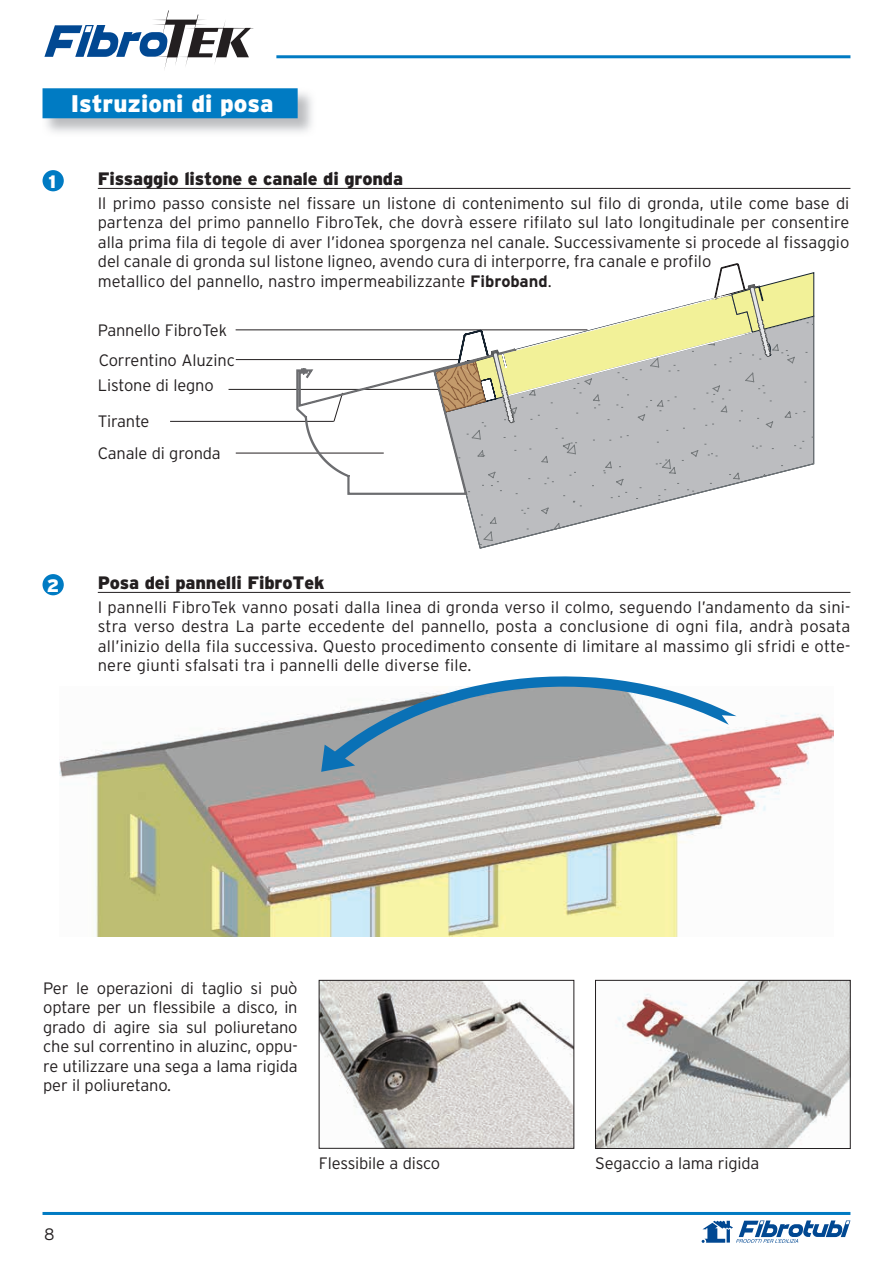
<style>
.page{position:relative;width:893px;height:1263px;background:#fff}
.page>*{position:absolute;margin:0;border:0;box-sizing:border-box;transform-origin:0 0}
.t1{font:900 24px "Interstate";color:#fff}
.t2{font:900 18px "Interstate";letter-spacing:-.01em;color:#231f20}
.t3{font:900 18px "Interstate";color:#fff}
.t4{font:300 16.5px/19.5px "Interstate";color:#231f20;text-align:justify}
.t5{font:16.35px "Myriad Pro";color:#231f20}
.s1{font-weight:700}
</style>
<div class="page">
<hr style="left:43px;top:1212px;width:807px;height:3px;background:#007bc3">
<svg style="left:702px;top:1220px;width:148px;height:23px"></svg>
<svg style="left:44px;top:10px;width:210px;height:59px"></svg>
<hr style="left:276px;top:55px;width:574px;height:3px;background:#007bc3">
<img style="left:60px;top:713px;width:773px;height:223px">
<svg style="left:321px;top:676px;width:415px;height:96px"></svg>
<img style="left:321px;top:982px;width:251px;height:164px">
<div style="left:319px;top:980px;width:255px;height:168px;border:1px solid #231f20"></div>
<img style="left:597px;top:982px;width:251px;height:165px">
<div style="left:595px;top:980px;width:255px;height:169px;border:1px solid #231f20"></div>
<hr style="left:236px;top:330px;width:351px;height:1px;background:#231f20">
<hr style="left:236px;top:453px;width:148px;height:1px;background:#231f20">
<hr style="left:170px;top:421px;width:164px;height:1px;background:#231f20">
<hr style="left:229px;top:389px;width:217px;height:1px;background:#231f20">
<hr style="left:236px;top:359px;width:223px;height:1px;background:#231f20">
<svg style="left:465px;top:495px;width:227px;height:53px"></svg>
<svg style="left:296px;top:263px;width:518px;height:232px"></svg>
<div style="left:43px;top:88px;width:255px;height:30px;background:#007bc3"></div>
<div style="left:43px;top:170px;width:21px;height:21px;background:#007bc3;border-radius:50%"></div>
<div style="left:43px;top:574px;width:21px;height:21px;background:#007bc3;border-radius:50%"></div>
<hr style="left:98px;top:188px;width:752px;height:1px;background:#231f20">
<hr style="left:98px;top:592px;width:752px;height:1px;background:#231f20">
<h1 class="t1" style="left:71px;top:89px;width:204px">Istruzioni di posa</h1>
<p class="t3" style="left:48px;top:171px;width:9px">1</p>
<p class="t5" style="left:231px;top:167px;width:113px">chiusura laterale</p>
<p class="t2" style="left:98px;top:168px;width:307px">Fissaggio listone e canale di gronda</p>
<p class="t4" style="left:98px;top:193px;width:753px;text-align:left">Il primo passo consiste nel fissare un listone di contenimento sul filo di gronda, utile come base di partenza del primo pannello FibroTek, che dovrà essere rifilato sul lato longitudinale per consentire alla prima fila di tegole di aver l’idonea sporgenza nel canale. Successivamente si procede al fissaggio del canale di gronda sul listone ligneo, avendo cura di interporre, fra canale e profilo<br>metallico del pannello, nastro impermeabilizzante <span class="s1">Fibroband</span>.</p>
<p class="t4" style="left:98px;top:320px;width:131px">Pannello FibroTek</p>
<p class="t4" style="left:99px;top:351px;width:137px">Correntino Aluzinc</p>
<p class="t4" style="left:98px;top:375px;width:117px">Listone di legno</p>
<p class="t4" style="left:98px;top:411px;width:53px">Tirante</p>
<p class="t4" style="left:98px;top:443px;width:125px">Canale di gronda</p>
<p class="t3" style="left:47px;top:575px;width:14px">2</p>
<p class="t2" style="left:98px;top:572px;width:228px">Posa dei pannelli FibroTek</p>
<p class="t4" style="left:98px;top:597px;width:754px">I pannelli FibroTek vanno posati dalla linea di gronda verso il colmo, seguendo l’andamento da sini&shy;stra verso destra La parte eccedente del pannello, posta a conclusione di ogni fila, andrà posata all’inizio della fila successiva. Questo procedimento consente di limitare al massimo gli sfridi e otte&shy;nere giunti sfalsati tra i pannelli delle diverse file.</p>
<p class="t5" style="left:471px;top:630px;width:113px">chiusura laterale</p>
<p class="t4" style="left:43px;top:978px;width:256px">Per le operazioni di taglio si può optare per un flessibile a disco, in grado di agire sia sul poliuretano che sul correntino in aluzinc, oppu&shy;re utilizzare una sega a lama rigida per il poliuretano.</p>
<p class="t4" style="left:44px;top:1224px;width:12px">8</p>
<p class="t4" style="left:319px;top:1154px;width:123px">Flessibile a disco</p>
<p class="t4" style="left:595px;top:1154px;width:166px">Segaccio a lama rigida</p>
</div>
